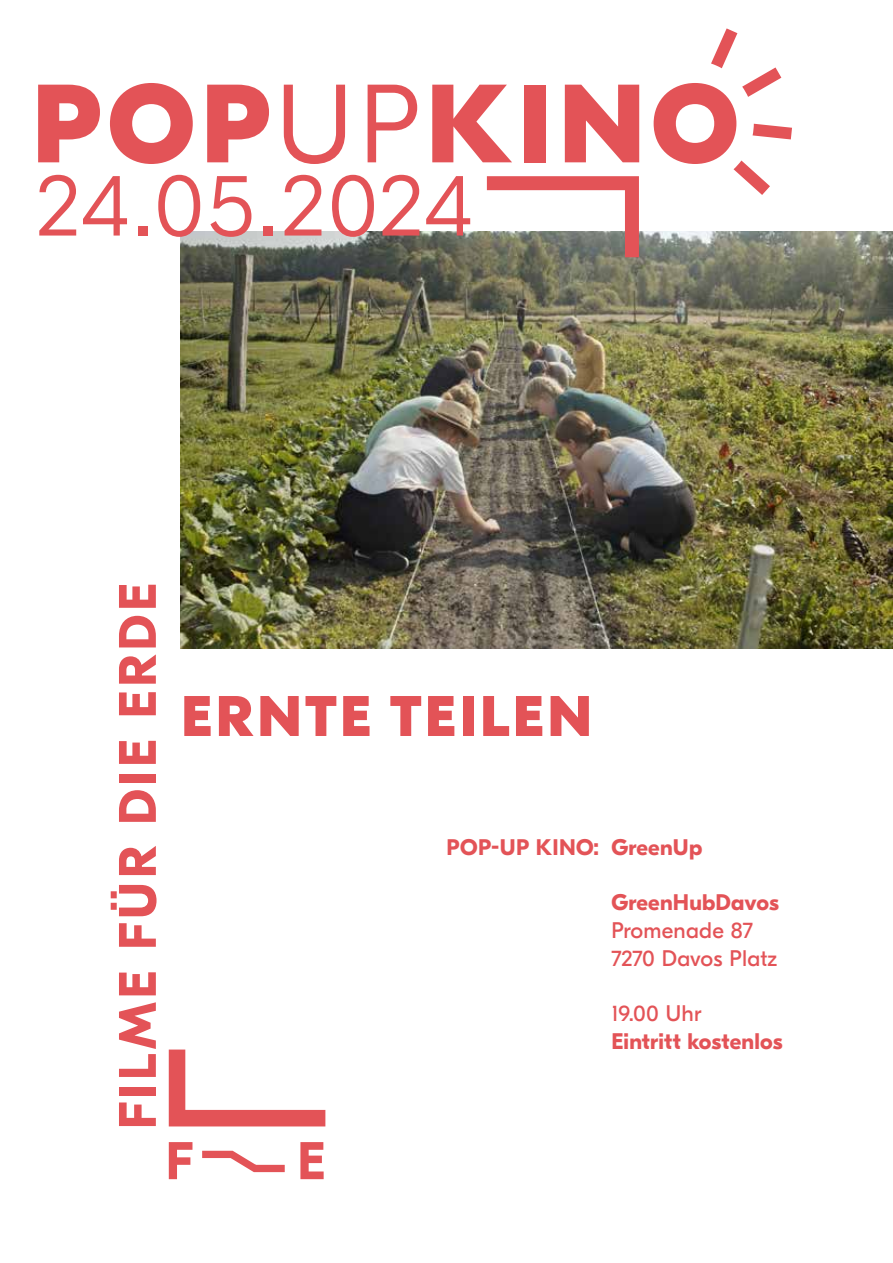
<style>
.page{position:relative;width:893px;height:1263px;background:#fff}
.page>*{position:absolute;margin:0;border:0;box-sizing:border-box;transform-origin:0 0}
.t1{font:800 111px "GT Eesti Display";letter-spacing:.06em;color:#e35357}
.t2{font:300 88.05px "GT Eesti Display";letter-spacing:.015em;color:#e35357}
.t3{font:800 57.15px "GT Eesti Display";letter-spacing:.06em;color:#e35357}
.t4{font:700 52.95px "GT Eesti Display";color:#e35357}
.t5{font:700 52.65px "GT Eesti Display";letter-spacing:.07em;color:#e35357}
.t6{font:700 22.5px "GT Eesti Display";letter-spacing:.01em;color:#e35357}
.t7{font:22.5px/27.8px "GT Eesti Display";letter-spacing:.01em;color:#e35357}
.s1{font-weight:300}
</style>
<div class="page">
<img style="left:181px;top:232px;width:711px;height:416px">
<svg style="left:473px;top:176px;width:173px;height:95px"></svg>
<svg style="left:753px;top:124px;width:39px;height:15px"></svg>
<svg style="left:711px;top:28px;width:70px;height:69px"></svg>
<svg style="left:733px;top:160px;width:37px;height:35px"></svg>
<svg style="left:168px;top:1049px;width:158px;height:78px"></svg>
<svg style="left:202px;top:1150px;width:83px;height:23px"></svg>
<h1 class="t1" style="left:32px;top:62px;width:708px">POP<span class="s1">UP</span>KINO</h1>
<h2 class="t2" style="left:36px;top:157px;width:438px">24.05.2024</h2>
<h3 class="t5" style="left:108px;top:1129px;width:548px;rotate:-90deg">FILME FÜR DIE ERDE</h3>
<h3 class="t3" style="left:181px;top:684px;width:412px">ERNTE TEILEN</h3>
<h3 class="t4" style="left:166px;top:1131px;width:29px">F</h3>
<h3 class="t4" style="left:297px;top:1131px;width:30px">E</h3>
<p class="t6" style="left:446px;top:834px;width:154px">POP-UP KINO:</p>
<p class="t6" style="left:611px;top:834px;width:92px">GreenUp</p>
<p class="t6" style="left:611px;top:890px;width:169px">GreenHubDavos</p>
<p class="t7" style="left:611px;top:917px;width:167px">Promenade 87<br>7270 Davos Platz</p>
<p class="t7" style="left:611px;top:1000px;width:92px">19.00 Uhr</p>
<p class="t6" style="left:611px;top:1028px;width:173px">Eintritt kostenlos</p>
</div>
